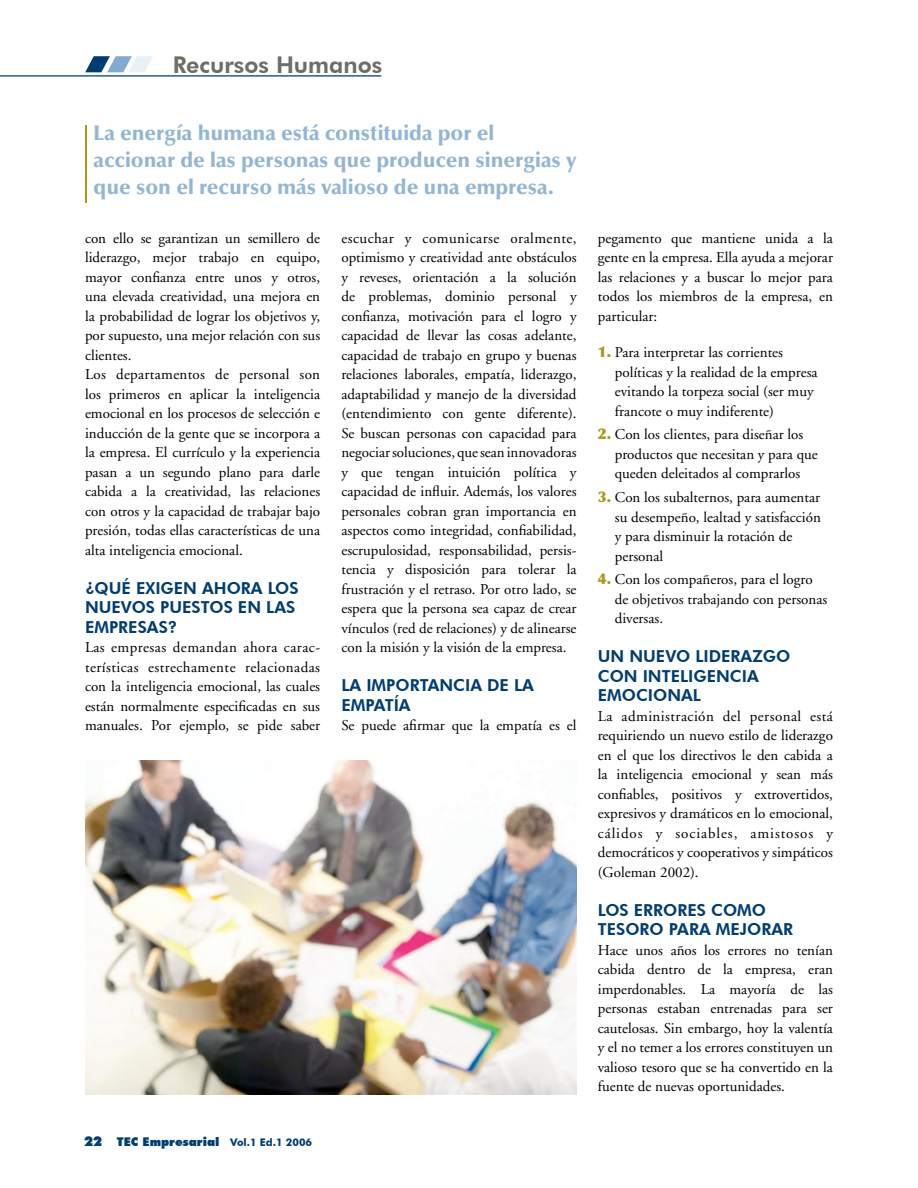
<style>
.page{position:relative;width:918px;height:1188px;background:#fff}
.page>*{position:absolute;margin:0;border:0;box-sizing:border-box;transform-origin:0 0}
.t1{font:800 23.1px "Futura BT";color:#6e6e67}
.t2{font:900 21px/27px "Optima";color:#94b6d5}
.t3{font:800 16.5px/19.5px "Futura BT";color:#003d71}
.t4{font:15px/19.5px "Adobe Garamond";color:#000}
.t5{font:900 12px "Futura BT";color:#003d71}
.s1{font-size:13.5px}
.s2{font-weight:700;font-size:10.5px}
.s3{font-family:"Optima";font-weight:900;color:#ad981a}
</style>
<div class="page">
<hr style="left:85px;top:125px;width:2px;height:78px;background:#ad981a">
<hr style="left:0;top:75px;width:381px;height:2px;background:#003d71">
<svg style="left:85px;top:56px;width:68px;height:16px"></svg>
<img style="left:85px;top:760px;width:492px;height:334px">
<h1 class="t1" style="left:173px;top:51px;width:211px">Recursos Humanos</h1>
<h2 class="t2" style="left:94px;top:120px;width:485px">La energía humana está constituida por el accionar de las personas que producen sinergias y que son el recurso más valioso de una empresa.</h2>
<p class="t4" style="left:85px;top:229px;width:237px">con ello se garantizan un semillero de liderazgo, mejor trabajo en equipo, mayor confianza entre unos y otros, una elevada creatividad, una mejora en la probabilidad de lograr los objetivos y, por supuesto, una mejor relación con sus clientes.<br>Los departamentos de personal son los primeros en aplicar la inteligencia emocional en los procesos de selección e inducción de la gente que se incorpora a la empresa. El currículo y la experiencia pasan a un segundo plano para darle cabida a la creatividad, las relaciones con otros y la capacidad de trabajar bajo presión, todas ellas características de una alta inteligencia emocional.</p>
<p class="t3" style="left:85px;top:578px;width:215px">¿QUÉ EXIGEN AHORA LOS<br>N UEVOS PUESTOS EN LAS<br>EMPRESAS?</p>
<p class="t4" style="left:85px;top:638px;width:237px;text-align:justify">Las empresas demandan ahora carac&shy;terísticas estrechamente relacionadas con la inteligencia emocional, las cuales están normalmente especificadas en sus manuales. Por ejemplo, se pide saber</p>
<p class="t4" style="left:341px;top:229px;width:237px;text-align:justify">escuchar y comunicarse oralmente, optimismo y creatividad ante obstáculos y reveses, orientación a la solución de problemas, dominio personal y confianza, motivación para el logro y capacidad de llevar las cosas adelante, capacidad de trabajo en grupo y buenas relaciones laborales, empatía, liderazgo, adaptabilidad y manejo de la diversidad (entendimiento con gente diferente).<br>Se buscan personas con capacidad para negociar soluciones, que sean innovadoras y que tengan intuición política y capacidad de influir. Además, los valores personales cobran gran importancia en aspectos como integridad, confiabilidad, escrupulosidad, responsabilidad, persis&shy;tencia y disposición para tolerar la frustración y el retraso. Por otro lado, se espera que la persona sea capaz de crear vínculos (red de relaciones) y de alinearse con la misión y la visión de la empresa.</p>
<p class="t3" style="left:341px;top:675px;width:109px">LA IMPORTANCI</p>
<p class="t3" style="left:470px;top:675px;width:65px">A DE LA</p>
<p class="t3" style="left:341px;top:695px;width:71px">EMPATÍA</p>
<p class="t4" style="left:341px;top:716px;width:237px">Se puede afirmar que la empatía es el</p>
<p class="t5" style="left:84px;top:1135px;width:230px"><span class="s1">22</span> TEC Empresarial <span class="s2">Vol.1 Ed.1 2006</span></p>
<p class="t4" style="left:598px;top:229px;width:237px;text-align:justify">pegamento que mantiene unida a la gente en la empresa. Ella ayuda a mejorar las relaciones y a buscar lo mejor para todos los miembros de la empresa, en particular:</p>
<p class="t4" style="left:615px;top:343px;width:204px;text-indent:-17px"><span class="s3">1.</span> Para interpretar las corrientes políticas y la realidad de la empresa evitando la torpeza social (ser muy francote o muy indiferente)</p>
<p class="t4" style="left:615px;top:425px;width:205px;text-indent:-17px"><span class="s3">2.</span> Con los clientes, para diseñar los productos que necesitan y para que queden deleitados al comprarlos</p>
<p class="t4" style="left:615px;top:488px;width:208px;text-indent:-17px"><span class="s3">3.</span> Con los subalternos, para aumentar su desempeño, lealtad y satisfacción y para disminuir la rotación de personal</p>
<p class="t4" style="left:615px;top:570px;width:214px;text-indent:-17px"><span class="s3">4.</span> Con los compañeros, para el logro de objetivos trabajando con personas diversas.</p>
<p class="t3" style="left:598px;top:647px;width:194px">UN N UEVO LI DERAZGO<br>CON INTELIGENCI</p>
<p class="t3" style="left:747px;top:666px;width:13px">A</p>
<p class="t3" style="left:598px;top:686px;width:105px">EMOCI ONAL</p>
<p class="t4" style="left:598px;top:707px;width:237px;text-align:justify">La administración del personal está requiriendo un nuevo estilo de liderazgo en el que los directivos le den cabida a la inteligencia emocional y sean más confiables, positivos y extrovertidos, expresivos y dramáticos en lo emocional, cálidos y sociables, amistosos y democráticos y cooperativos y simpáticos (Goleman 2002).</p>
<p class="t3" style="left:598px;top:900px;width:197px">LOS ERRORES COMO<br>TESORO PARA MEJORAR</p>
<p class="t4" style="left:598px;top:941px;width:237px;text-align:justify">Hace unos años los errores no tenían cabida dentro de la empresa, eran imperdonables. La mayoría de las personas estaban entrenadas para ser cautelosas. Sin embargo, hoy la valentía y el no temer a los errores constituyen un valioso tesoro que se ha convertido en la fuente de nuevas oportunidades.</p>
</div>
